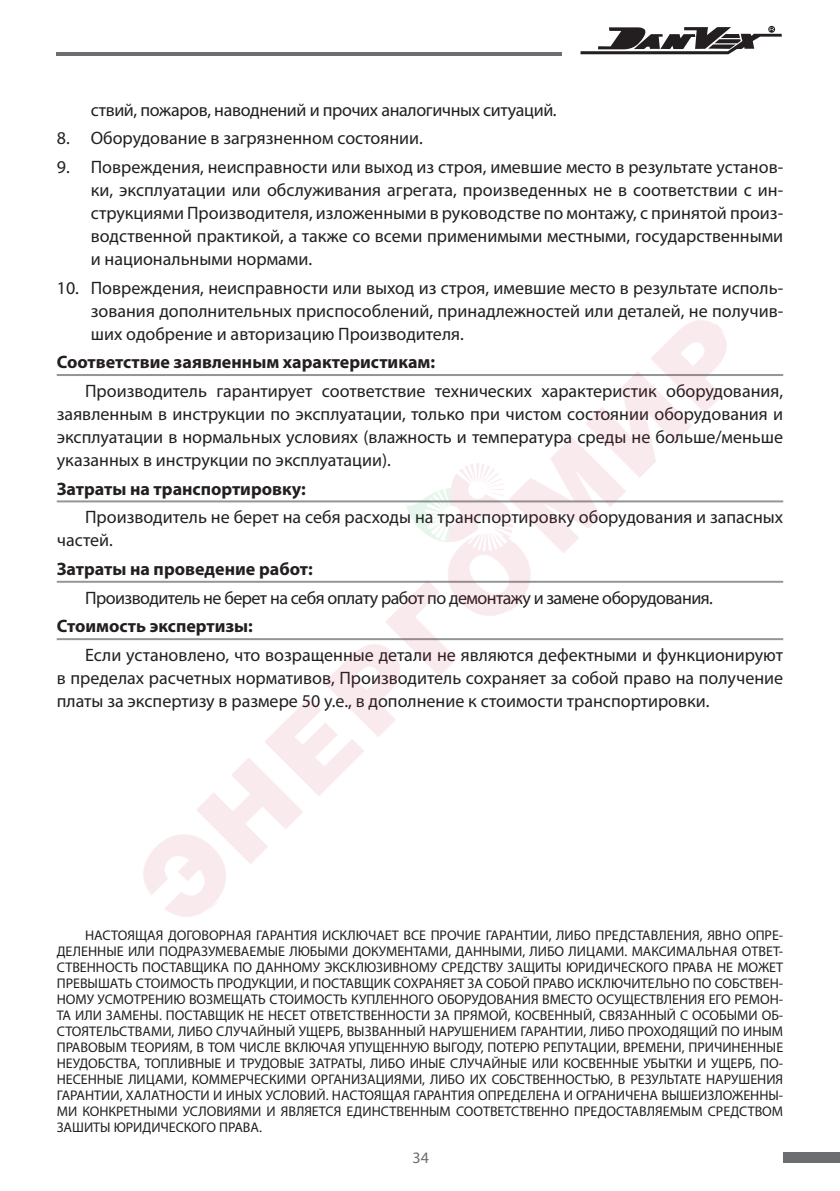
<style>
.page{position:relative;width:840px;height:1191px;background:#fff}
.page>*{position:absolute;margin:0;border:0;box-sizing:border-box;transform-origin:0 0}
.t1{font:18px/23px "Myriad Pro";color:#231f20;text-align:justify}
.t2{font:700 18px "Myriad Pro";color:#231f20}
.t3{font:18px "Myriad Pro";letter-spacing:-.03em;color:#231f20}
.t4{font:18px "Myriad Pro";letter-spacing:-.02em;color:#231f20}
.t5{font:16px "Myriad Pro";color:#6c6d70}
.t6{font:14px/16px "Myriad Pro";color:#231f20;text-align:justify}
</style>
<div class="page">
<svg style="left:580px;top:26px;width:201px;height:28px"></svg>
<hr style="left:57px;top:52px;width:504px;height:3px;background:#6c6d70">
<div style="left:782px;top:1151px;width:57px;height:11px;background:#6c6d70"></div>
<hr style="left:57px;top:374px;width:725px;height:2px;background:#939598">
<hr style="left:57px;top:500px;width:725px;height:2px;background:#939598">
<hr style="left:57px;top:581px;width:725px;height:2px;background:#939598">
<hr style="left:57px;top:638px;width:725px;height:2px;background:#939598">
<img style="left:84px;top:320px;width:671px;height:597px">
<p class="t4" style="left:91px;top:98px;width:467px">ствий, пожаров, наводнений и прочих аналогичных ситуаций.</p>
<p class="t1" style="left:57px;top:126px;width:367px">8. Оборудование в загрязненном состоянии.</p>
<p class="t1" style="left:91px;top:155px;width:693px;text-indent:-34px">9. Повреждения, неисправности или выход из строя, имевшие место в результате установ&shy;ки, эксплуатации или обслуживания агрегата, произведенных не в соответствии с ин&shy;струкциями Производителя, изложенными в руководстве по монтажу, с принятой произ&shy;водственной практикой, а также со всеми применимыми местными, государственными и национальными нормами.</p>
<p class="t1" style="left:91px;top:276px;width:693px;text-indent:-34px">10. Повреждения, неисправности или выход из строя, имевшие место в результате исполь&shy;зования дополнительных приспособлений, принадлежностей или деталей, не получив&shy;ших одобрение и авторизацию Производителя.</p>
<p class="t2" style="left:57px;top:350px;width:380px">Соответствие заявленным характеристикам:</p>
<p class="t1" style="left:57px;top:379px;width:727px;text-indent:28px">Производитель гарантирует соответствие технических характеристик оборудования, заявленным в инструкции по эксплуатации, только при чистом состоянии оборудования и эксплуатации в нормальных условиях (влажность и температура среды не больше/меньше указанных в инструкции по эксплуатации).</p>
<p class="t2" style="left:57px;top:477px;width:250px">Затраты на транспортировку:</p>
<p class="t1" style="left:57px;top:505px;width:727px;text-indent:28px">Производитель не берет на себя расходы на транспортировку оборудования и запасных частей.</p>
<p class="t2" style="left:57px;top:557px;width:257px">Затраты на проведение работ:</p>
<p class="t3" style="left:85px;top:586px;width:629px">Производитель не берет на себя оплату работ по демонтажу и замене оборудования.</p>
<p class="t2" style="left:57px;top:614px;width:197px">Стоимость экспертизы:</p>
<p class="t1" style="left:57px;top:643px;width:727px;text-indent:28px">Если установлено, что возращенные детали не являются дефектными и функционируют в пределах расчетных нормативов, Производитель сохраняет за собой право на получение платы за экспертизу в размере 50 у.е., в дополнение к стоимости транспортировки.</p>
<p class="t6" style="left:57px;top:927px;width:727px;text-indent:28px">НАСТОЯЩАЯ ДОГОВОРНАЯ ГАРАНТИЯ ИСКЛЮЧАЕТ ВСЕ ПРОЧИЕ ГАРАНТИИ, ЛИБО ПРЕДСТАВЛЕНИЯ, ЯВНО ОПРЕ-ДЕЛЕННЫЕ ИЛИ ПОДРАЗУМЕВАЕМЫЕ ЛЮБЫМИ ДОКУМЕНТАМИ, ДАННЫМИ, ЛИБО ЛИЦАМИ. МАКСИМАЛЬНАЯ ОТВЕТ-СТВЕННОСТЬ ПОСТАВЩИКА ПО ДАННОМУ ЭКСКЛЮЗИВНОМУ СРЕДСТВУ ЗАЩИТЫ ЮРИДИЧЕСКОГО ПРАВА НЕ МОЖЕТ ПРЕВЫШАТЬ СТОИМОСТЬ ПРОДУКЦИИ, И ПОСТАВЩИК СОХРАНЯЕТ ЗА СОБОЙ ПРАВО ИСКЛЮЧИТЕЛЬНО ПО СОБСТВЕН-НОМУ УСМОТРЕНИЮ ВОЗМЕЩАТЬ СТОИМОСТЬ КУПЛЕННОГО ОБОРУДОВАНИЯ ВМЕСТО ОСУЩЕСТВЛЕНИЯ ЕГО РЕМОН-ТА ИЛИ ЗАМЕНЫ. ПОСТАВЩИК НЕ НЕСЕТ ОТВЕТСТВЕННОСТИ ЗА ПРЯМОЙ, КОСВЕННЫЙ, СВЯЗАННЫЙ С ОСОБЫМИ ОБ-СТОЯТЕЛЬСТВАМИ, ЛИБО СЛУЧАЙНЫЙ УЩЕРБ, ВЫЗВАННЫЙ НАРУШЕНИЕМ ГАРАНТИИ, ЛИБО ПРОХОДЯЩИЙ ПО ИНЫМ ПРАВОВЫМ ТЕОРИЯМ, В ТОМ ЧИСЛЕ ВКЛЮЧАЯ УПУЩЕННУЮ ВЫГОДУ, ПОТЕРЮ РЕПУТАЦИИ, ВРЕМЕНИ, ПРИЧИНЕННЫЕ НЕУДОБСТВА, ТОПЛИВНЫЕ И ТРУДОВЫЕ ЗАТРАТЫ, ЛИБО ИНЫЕ СЛУЧАЙНЫЕ ИЛИ КОСВЕННЫЕ УБЫТКИ И УЩЕРБ, ПО-НЕСЕННЫЕ ЛИЦАМИ, КОММЕРЧЕСКИМИ ОРГАНИЗАЦИЯМИ, ЛИБО ИХ СОБСТВЕННОСТЬЮ, В РЕЗУЛЬТАТЕ НАРУШЕНИЯ ГАРАНТИИ, ХАЛАТНОСТИ И ИНЫХ УСЛОВИЙ. НАСТОЯЩАЯ ГАРАНТИЯ ОПРЕДЕЛЕНА И ОГРАНИЧЕНА ВЫШЕИЗЛОЖЕННЫ-МИ КОНКРЕТНЫМИ УСЛОВИЯМИ И ЯВЛЯЕТСЯ ЕДИНСТВЕННЫМ СООТВЕТСТВЕННО ПРЕДОСТАВЛЯЕМЫМ СРЕДСТВОМ ЗАШИТЫ ЮРИДИЧЕСКОГО ПРАВА.</p>
<p class="t5" style="left:412px;top:1147px;width:18px">34</p>
</div>
